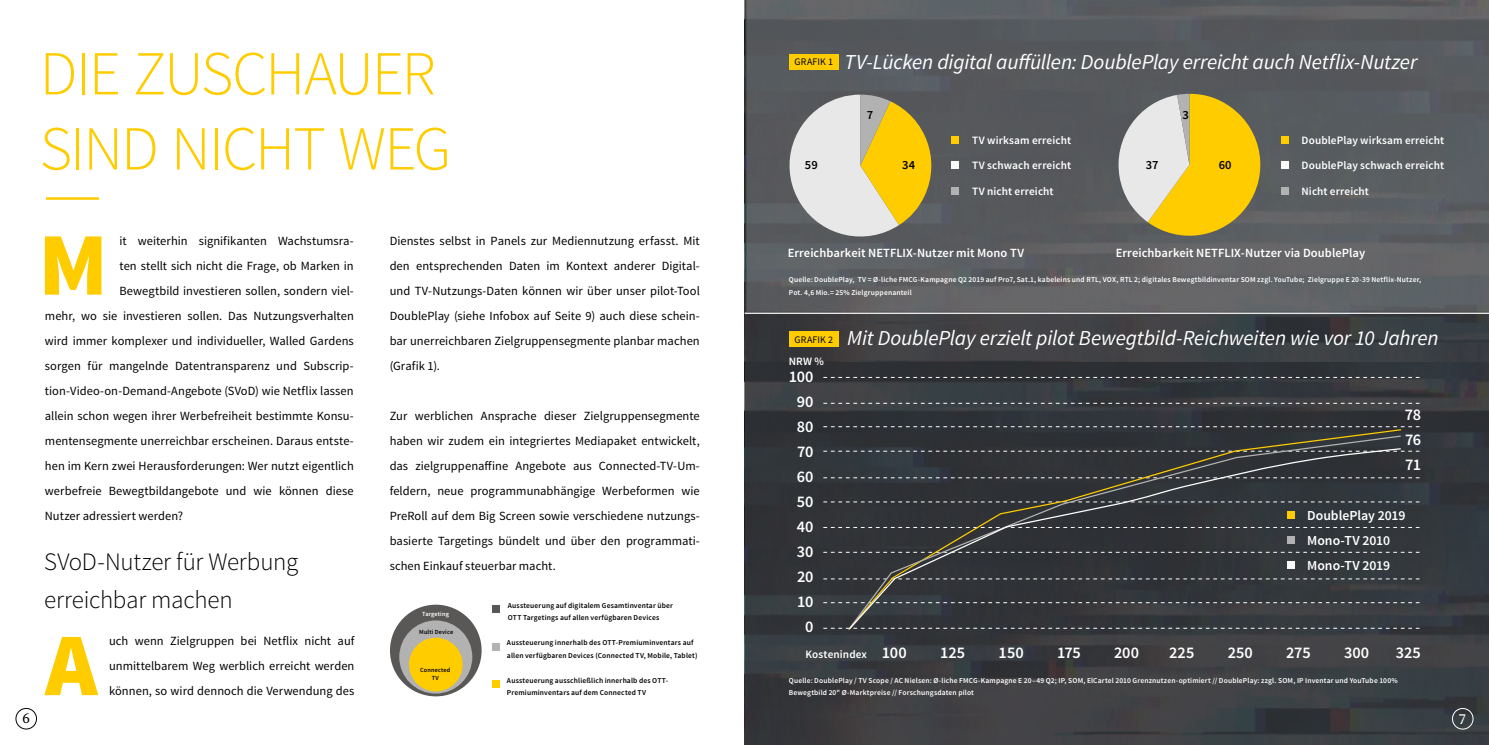
<style>
.page{position:relative;width:1489px;height:745px;background:#fff}
.page>*{position:absolute;margin:0;border:0;box-sizing:border-box;transform-origin:0 0}
.t1{font:900 89.38px "Source Sans Pro";color:#fc0}
.t2{font:300 62.5px/75px "Source Sans Pro";letter-spacing:-.025em;color:#fc0}
.t3{font:300 25px/37.5px "Source Sans Pro";letter-spacing:-.01em;color:#000}
.t4{font:italic 21.25px "Source Sans Pro";letter-spacing:-.01em;color:#fff}
.t5{font:600 16.25px/25px "Source Sans Pro";color:#fff;text-align:justify}
.t6{font:15px "Source Serif Pro";color:#000}
.t7{font:15px "Source Serif Pro";color:#fff}
.t8{font:600 13.75px/25px "Source Sans Pro";color:#fff}
.t9{font:12.5px/25px "Source Sans Pro";letter-spacing:.005em;color:#000;text-align:justify}
.t10{font:600 12.5px "Source Sans Pro";letter-spacing:.005em;color:#fff}
.t11{font:600 12.5px "Source Sans Pro";letter-spacing:.01em;color:#000}
.t12{font:600 11.25px "Source Sans Pro";letter-spacing:.01em;color:#fff}
.t13{font:10px "Source Sans Pro";letter-spacing:.015em;color:#000}
.t14{font:600 7.5px/12.5px "Source Sans Pro";letter-spacing:.02em;color:#fff}
.t15{font:600 7.5px/12.5px "Source Sans Pro";letter-spacing:.02em;color:#000}
.t16{font:600 6.25px/7.5px "Source Sans Pro";letter-spacing:.02em;color:#000;text-align:center}
.t17{font:600 6.25px "Source Sans Pro";letter-spacing:.02em;color:#fff}
</style>
<div class="page">
<svg style="left:745px;top:313px;width:743px;height:431px;background:#383b3f"></svg>
<svg style="left:745px;top:0;width:743px;height:312px;background:#5a5c5f"></svg>
<hr style="left:46px;top:197px;width:53px;height:3px;background:#fc0">
<svg style="left:823px;top:377px;width:596px;height:1px"></svg>
<svg style="left:823px;top:403px;width:596px;height:1px"></svg>
<svg style="left:823px;top:426px;width:596px;height:1px"></svg>
<svg style="left:823px;top:450px;width:596px;height:1px"></svg>
<svg style="left:823px;top:477px;width:596px;height:1px"></svg>
<svg style="left:823px;top:501px;width:596px;height:1px"></svg>
<svg style="left:823px;top:527px;width:596px;height:1px"></svg>
<svg style="left:823px;top:551px;width:596px;height:1px"></svg>
<svg style="left:823px;top:578px;width:596px;height:1px"></svg>
<svg style="left:823px;top:602px;width:596px;height:1px"></svg>
<svg style="left:823px;top:627px;width:596px;height:1px"></svg>
<svg style="left:847px;top:428px;width:555px;height:202px;background:#303436"></svg>
<div style="left:847px;top:434px;width:554px;height:13px;background:#2d3034"></div>
<svg style="left:847px;top:447px;width:554px;height:183px;background:#393c3e"></svg>
<div style="left:1287px;top:560px;width:7px;height:8px;background:#fafafa"></div>
<div style="left:1287px;top:536px;width:7px;height:8px;background:#b3b2b2"></div>
<div style="left:1287px;top:511px;width:7px;height:8px;background:#fc0"></div>
<div style="left:951px;top:187px;width:8px;height:8px;background:#b3b2b2"></div>
<div style="left:951px;top:161px;width:8px;height:8px;background:#fafafa"></div>
<div style="left:951px;top:136px;width:8px;height:8px;background:#fc0"></div>
<div style="left:1280px;top:187px;width:8px;height:8px;background:#b3b2b2"></div>
<div style="left:1280px;top:161px;width:8px;height:8px;background:#fafafa"></div>
<div style="left:1280px;top:136px;width:8px;height:8px;background:#fc0"></div>
<svg style="left:779px;top:95px;width:162px;height:151px;background:#b7ad81"></svg>
<svg style="left:1112px;top:94px;width:157px;height:151px;background:#c0ad5c"></svg>
<div style="left:390px;top:604px;width:91px;height:92px;background:#595857;border-radius:50%"></div>
<div style="left:399px;top:620px;width:73px;height:73px;background:#b3b2b2;border-radius:50%"></div>
<div style="left:409px;top:637px;width:53px;height:54px;background:#fc0;border-radius:50%"></div>
<div style="left:492px;top:642px;width:8px;height:8px;background:#b3b2b2"></div>
<div style="left:492px;top:604px;width:8px;height:8px;background:#595857"></div>
<div style="left:492px;top:679px;width:8px;height:8px;background:#fc0"></div>
<div style="left:788px;top:54px;width:50px;height:15px;background:#fc0"></div>
<div style="left:788px;top:331px;width:50px;height:15px;background:#fc0"></div>
<div style="left:1451px;top:707px;width:22px;height:22px;border:1px solid #fff;border-radius:50%"></div>
<div style="left:16px;top:707px;width:21px;height:21px;border:1px solid #000;border-radius:50%"></div>
<h2 class="t2" style="left:40px;top:36px;width:412px">DIE ZUSCHAUER<br>SIND NICHT WEG</h2>
<h1 class="t1" style="left:38px;top:206px;width:71px">M</h1>
<p class="t9" style="left:119px;top:228px;width:236px">it weiterhin signifikanten Wachstumsra-</p>
<p class="t9" style="left:119px;top:253px;width:236px">ten stellt sich nicht die Frage, ob Marken in</p>
<p class="t9" style="left:119px;top:278px;width:236px">Bewegtbild investieren sollen, sondern viel-</p>
<p class="t9" style="left:45px;top:303px;width:310px">mehr, wo sie investieren sollen. Das Nutzungsverhalten</p>
<p class="t9" style="left:45px;top:328px;width:310px">wird immer komplexer und individueller, Walled Gardens</p>
<p class="t9" style="left:45px;top:353px;width:310px">sorgen für mangelnde Datentransparenz und Subscrip-</p>
<p class="t9" style="left:45px;top:378px;width:310px">tion-Video-on-Demand-Angebote (SVoD) wie Netflix lassen</p>
<p class="t9" style="left:45px;top:403px;width:310px">allein schon wegen ihrer Werbefreiheit bestimmte Konsu-</p>
<p class="t9" style="left:45px;top:428px;width:310px">mentensegmente unerreichbar erscheinen. Daraus entste-</p>
<p class="t9" style="left:45px;top:453px;width:310px">hen im Kern zwei Herausforderungen: Wer nutzt eigentlich</p>
<p class="t9" style="left:45px;top:478px;width:310px">werbefreie Bewegtbildangebote und wie können diese</p>
<p class="t9" style="left:45px;top:503px;width:140px">Nutzer adressiert werden?</p>
<h3 class="t3" style="left:44px;top:542px;width:255px">SVoD-Nutzer für Werbung erreichbar machen</h3>
<h1 class="t1" style="left:45px;top:606px;width:54px">A</h1>
<p class="t9" style="left:109px;top:628px;width:247px">uch wenn Zielgruppen bei Netflix nicht auf unmittelbarem Weg werblich erreicht werden können, so wird dennoch die Verwendung des</p>
<p class="t9" style="left:389px;top:228px;width:312px">Dienstes selbst in Panels zur Mediennutzung erfasst. Mit den entsprechenden Daten im Kontext anderer Digital&shy;und TV-Nutzungs-Daten können wir über unser pilot-Tool DoublePlay (siehe Infobox auf Seite 9) auch diese schein&shy;bar unerreichbaren Zielgruppensegmente planbar machen (Grafik 1).</p>
<p class="t9" style="left:389px;top:403px;width:311px">Zur werblichen Ansprache dieser Zielgruppensegmente haben wir zudem ein integriertes Mediapaket entwickelt, das zielgruppenaffine Angebote aus Connected-TV-Um&shy;feldern, neue programmunabhängige Werbeformen wie PreRoll auf dem Big Screen sowie verschiedene nutzungs&shy;basierte Targetings bündelt und über den programmati&shy;schen Einkauf steuerbar macht.</p>
<p class="t17" style="left:422px;top:609px;width:28px">Targeting</p>
<p class="t16" style="left:419px;top:627px;width:35px">Multi Device</p>
<p class="t16" style="left:420px;top:666px;width:32px">Connected<br>TV</p>
<p class="t15" style="left:508px;top:598px;width:167px">Aussteuerung auf digitalem Gesamtinventar über<br>OTT Targetings auf allen verfügbaren Devices</p>
<p class="t15" style="left:507px;top:636px;width:192px">Aussteuerung innerhalb des OTT-Premiuminventars auf allen verfügbaren Devices (Connected TV, Mobile, Tablet)</p>
<p class="t15" style="left:507px;top:673px;width:163px">Aussteuerung ausschließlich innerhalb des OTT-<br>Premiuminventars auf dem Connected TV</p>
<p class="t13" style="left:794px;top:56px;width:40px">GRAFIK 1</p>
<h3 class="t4" style="left:844px;top:49px;width:574px">TV-Lücken digital auffüllen: DoublePlay erreicht auch Netflix-Nutzer</h3>
<p class="t11" style="left:866px;top:107px;width:8px">7</p>
<p class="t11" style="left:1182px;top:107px;width:8px">3</p>
<p class="t11" style="left:805px;top:157px;width:14px">59</p>
<p class="t11" style="left:902px;top:157px;width:15px">34</p>
<p class="t12" style="left:972px;top:133px;width:100px">TV wirksam erreicht</p>
<p class="t12" style="left:972px;top:158px;width:100px">TV schwach erreicht</p>
<p class="t12" style="left:972px;top:183px;width:83px">TV nicht erreicht</p>
<p class="t11" style="left:1145px;top:157px;width:14px">37</p>
<p class="t11" style="left:1218px;top:157px;width:14px">60</p>
<p class="t12" style="left:1301px;top:133px;width:144px">DoublePlay wirksam erreicht</p>
<p class="t12" style="left:1301px;top:158px;width:144px">DoublePlay schwach erreicht</p>
<p class="t12" style="left:1301px;top:183px;width:69px">Nicht erreicht</p>
<p class="t10" style="left:787px;top:245px;width:238px">Erreichbarkeit NETFLIX-Nutzer mit Mono TV</p>
<p class="t10" style="left:1115px;top:245px;width:251px">Erreichbarkeit NETFLIX-Nutzer via DoublePlay</p>
<p class="t14" style="left:788px;top:273px;width:634px">Quelle: DoublePlay, TV = Ø-liche FMCG-Kampagne Q2 2019 auf Pro7, Sat.1, kabeleins und RTL, VOX, RTL 2; digitales Bewegtbildinventar SOM zzgl. YouTube; Zielgruppe E 20-39 Netflix-Nutzer,<br>Pot. 4,6 Mio.= 25% Zielgruppenanteil</p>
<p class="t13" style="left:794px;top:333px;width:40px">GRAFIK 2</p>
<p class="t12" style="left:788px;top:353px;width:37px">NRW %</p>
<h3 class="t5" style="left:788px;top:364px;width:26px;text-align:right">100<br>90<br>80<br>70<br>60<br>50<br>40<br>30<br>20<br>10<br>0</h3>
<h3 class="t4" style="left:847px;top:324px;width:593px">Mit DoublePlay erzielt pilot Bewegtbild-Reichweiten wie vor 10 Jahren</h3>
<h3 class="t5" style="left:1404px;top:402px;width:18px">78<br>76<br>71</h3>
<p class="t8" style="left:1306px;top:503px;width:100px">DoublePlay 2019<br>Mono-TV 2010<br>Mono-TV 2019</p>
<h3 class="t5" style="left:881px;top:639px;width:26px">100</h3>
<h3 class="t5" style="left:940px;top:639px;width:27px">125</h3>
<h3 class="t5" style="left:998px;top:639px;width:27px">150</h3>
<h3 class="t5" style="left:1057px;top:639px;width:25px">175</h3>
<h3 class="t5" style="left:1113px;top:639px;width:27px">200</h3>
<h3 class="t5" style="left:1168px;top:639px;width:27px">225</h3>
<h3 class="t5" style="left:1227px;top:639px;width:27px">250</h3>
<h3 class="t5" style="left:1286px;top:639px;width:26px">275</h3>
<h3 class="t5" style="left:1343px;top:639px;width:27px">300</h3>
<h3 class="t5" style="left:1395px;top:639px;width:27px">325</h3>
<p class="t12" style="left:805px;top:646px;width:63px">Kostenindex</p>
<p class="t14" style="left:788px;top:673px;width:610px">Quelle: DoublePlay / TV Scope / AC Nielsen: Ø-liche FMCG-Kampagne E 20‒49 Q2; IP, SOM, ElCartel 2010 Grenznutzen-optimiert // DoublePlay: zzgl. SOM, IP Inventar und YouTube 100%<br>Bewegtbild 20" Ø-Marktpreise // Forschungsdaten pilot</p>
<p class="t6" style="left:22px;top:707px;width:9px">6</p>
<p class="t7" style="left:1458px;top:708px;width:9px">7</p>
</div>
